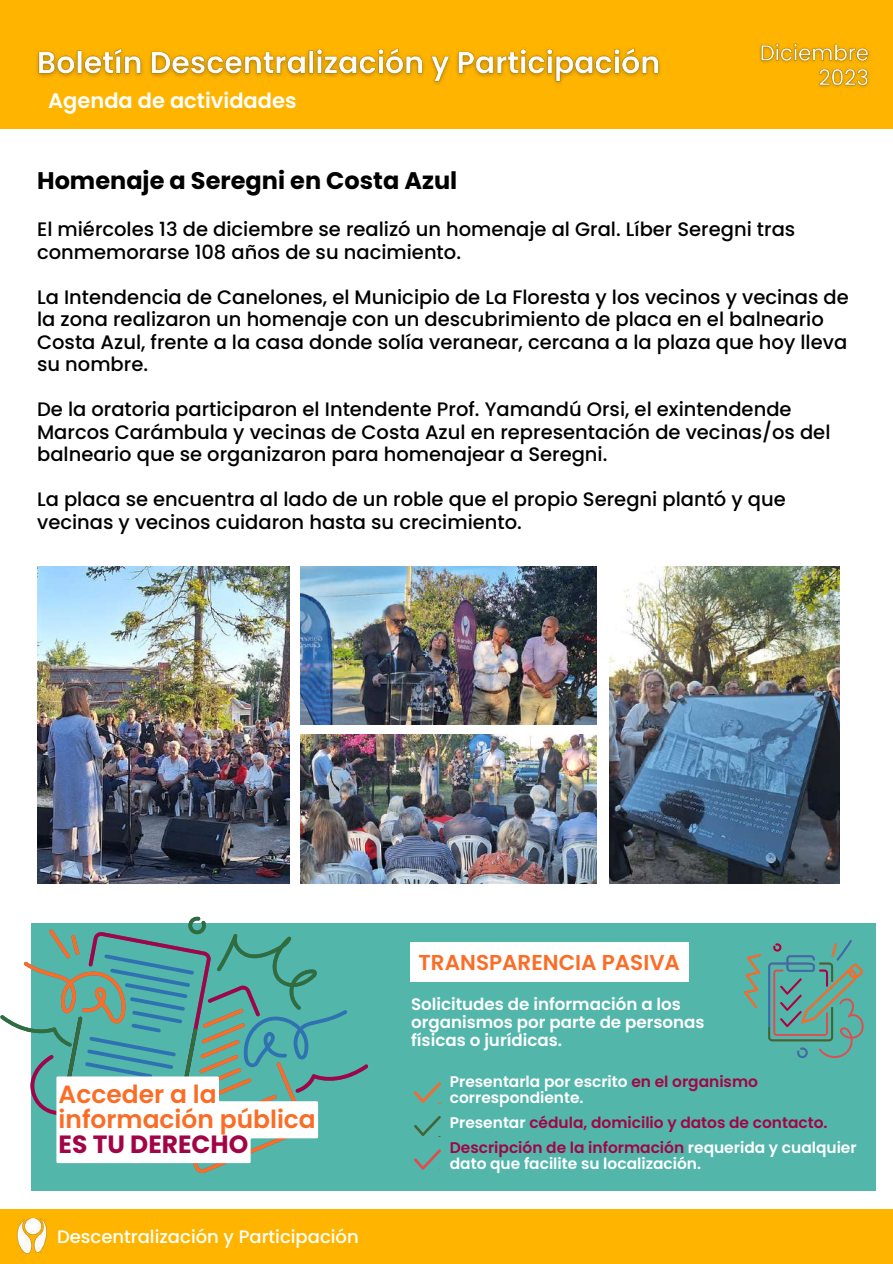
<style>
.page{position:relative;width:893px;height:1264px;background:#fff}
.page>*{position:absolute;margin:0;border:0;box-sizing:border-box;transform-origin:0 0}
.t1{font:600 24.9px/24.8px "Poppins";color:#fb6d26}
.t2{font:700 24.9px "Poppins";color:#a20546}
.t3{font:700 24px "Poppins";color:#000}
.t4{font:600 21.45px "Poppins";color:#fb6d26}
.t5{font:600 21px "Poppins";color:#fff}
.t6{font:500 19.5px/22.5px "Poppins";color:#000}
.t7{font:500 18px "Poppins";color:#fff}
.t8{font:600 16.65px/18px "Poppins";color:#fff}
.t9{font:600 15.45px/24.9px "Poppins";color:#a20546}
.t10{font:600 15.45px/15.8px "Poppins";color:#fff}
.s1{color:#a20546}
.s2{color:#fff}
</style>
<div class="page">
<div style="left:0;top:0;width:892px;height:129px;background:#ffb500"></div>
<div style="left:0;top:1208px;width:892px;height:55px;background:#ffb500"></div>
<img style="left:16px;top:1218px;width:31px;height:36px">
<div style="left:31px;top:923px;width:844px;height:267px;background:#53b6aa"></div>
<svg style="left:317px;top:1010px;width:52px;height:127px"></svg>
<svg style="left:39px;top:1107px;width:211px;height:66px"></svg>
<svg style="left:0;top:916px;width:317px;height:191px"></svg>
<img style="left:301px;top:734px;width:296px;height:149px">
<img style="left:301px;top:566px;width:296px;height:158px">
<img style="left:609px;top:566px;width:230px;height:317px">
<img style="left:37px;top:566px;width:252px;height:317px">
<img style="left:36px;top:47px;width:625px;height:38px">
<img style="left:759px;top:43px;width:111px;height:45px">
<svg style="left:56px;top:1076px;width:262px;height:87px"></svg>
<svg style="left:744px;top:940px;width:120px;height:118px"></svg>
<div style="left:410px;top:942px;width:278px;height:39px;background:#fff"></div>
<svg style="left:414px;top:1082px;width:27px;height:20px"></svg>
<svg style="left:414px;top:1116px;width:27px;height:20px"></svg>
<svg style="left:414px;top:1149px;width:27px;height:20px"></svg>
<p class="t5" style="left:48px;top:86px;width:250px">Agenda de actividades</p>
<p class="t3" style="left:37px;top:164px;width:421px">Homenaje a Seregni en Costa Azul</p>
<p class="t6" style="left:37px;top:218px;width:759px">El miércoles 13 de diciembre se realizó un homenaje al Gral. Líber Seregni tras conmemorarse 108 años de su nacimiento.</p>
<p class="t6" style="left:37px;top:285px;width:813px">La Intendencia de Canelones, el Municipio de La Floresta y los vecinos y vecinas de la zona realizaron un homenaje con un descubrimiento de placa en el balneario Costa Azul, frente a la casa donde solía veranear, cercana a la plaza que hoy lleva su nombre.</p>
<p class="t6" style="left:37px;top:398px;width:794px">De la oratoria participaron el Intendente Prof. Yamandú Orsi, el exintendende<br>Marcos Carámbula y vecinas de Costa Azul en representación de vecinas/os del balneario que se organizaron para homenajear a Seregni.</p>
<p class="t6" style="left:37px;top:488px;width:750px">La placa se encuentra al lado de un roble que el propio Seregni plantó y que vecinas y vecinos cuidaron hasta su crecimiento.</p>
<p class="t4" style="left:418px;top:947px;width:263px">TRANSPARENCIA PASIVA</p>
<p class="t1" style="left:59px;top:1082px;width:259px">Acceder a la información pública</p>
<p class="t2" style="left:59px;top:1126px;width:191px">ES TU DERECHO</p>
<p class="t7" style="left:57px;top:1224px;width:303px">Descentralización y Participación</p>
<p class="t8" style="left:411px;top:995px;width:295px">Solicitudes de información a los organismos por parte de personas físicas o jurídicas.</p>
<p class="t10" style="left:450px;top:1074px;width:310px">Presentarla por escrito <span class="s1">en el organismo </span>correspondiente.</p>
<p class="t9" style="left:450px;top:1109px;width:408px"><span class="s2">Presentar</span> cédula, domicilio y datos de contacto.<br>Descripción de la información <span class="s2">requerida y cualquier</span></p>
<p class="t10" style="left:450px;top:1155px;width:253px">dato que facilite su localización.</p>
</div>
